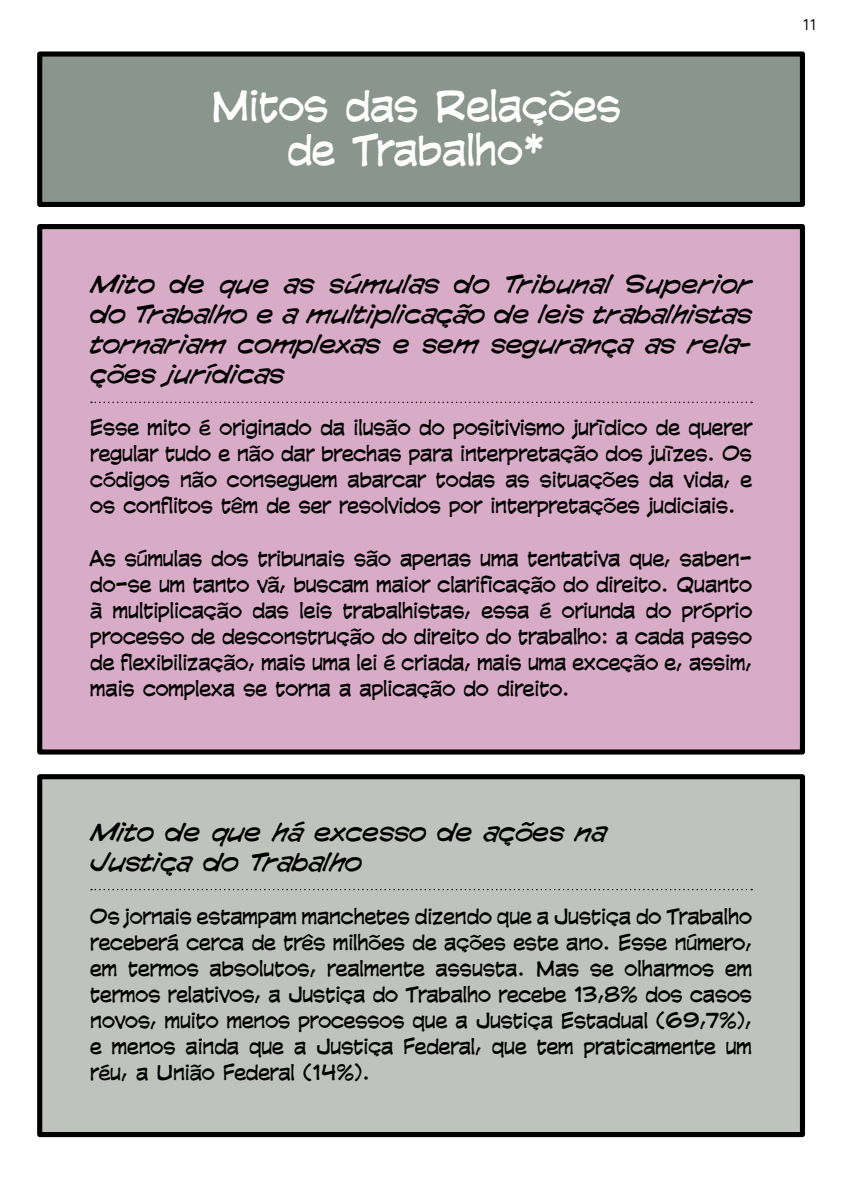
<style>
.page{position:relative;width:851px;height:1191px;background:#fff}
.page>*{position:absolute;margin:0;border:0;box-sizing:border-box;transform-origin:0 0}
.t1{font:40px/44px "CC Comicrazy";color:#fff;text-align:center}
.t2{font:italic 24px/30px "CC Comicrazy";color:#000}
.t3{font:20px/26px "CC Comicrazy";color:#000;text-align:justify}
.t4{font:16px "Maven Pro";color:#000}
</style>
<div class="page">
<div style="left:40px;top:54px;width:762px;height:150px;background:#8a958d"></div>
<div style="left:37px;top:51px;width:767px;height:156px;border:5px solid #000"></div>
<div style="left:40px;top:776px;width:762px;height:358px;background:#c0c2be"></div>
<div style="left:37px;top:774px;width:767px;height:363px;border:5px solid #000"></div>
<svg style="left:91px;top:889px;width:661px;height:1px"></svg>
<div style="left:40px;top:226px;width:762px;height:526px;background:#d8abc6"></div>
<div style="left:37px;top:224px;width:767px;height:530px;border:5px solid #000"></div>
<svg style="left:91px;top:401px;width:661px;height:2px"></svg>
<h1 class="t1" style="left:211px;top:83px;width:411px">Mitos das Relações de Trabalho*</h1>
<p class="t2" style="left:90px;top:270px;width:663px;text-align:justify">Mito de que as súmulas do Tribunal Superior do Trabalho e a multiplicação de leis trabalhistas tornariam complexas e sem segurança as rela&shy;ções jurídicas</p>
<p class="t3" style="left:90px;top:414px;width:663px">Esse mito é originado da ilusão do positivismo jurídico de querer regular tudo e não dar brechas para interpretação dos juízes. Os códigos não conseguem abarcar todas as situações da vida, e os conflitos têm de ser resolvidos por interpretações judiciais.</p>
<p class="t3" style="left:90px;top:544px;width:663px">As súmulas dos tribunais são apenas uma tentativa que, saben&shy;do-se um tanto vã, buscam maior clarificação do direito. Quanto à multiplicação das leis trabalhistas, essa é oriunda do próprio processo de desconstrução do direito do trabalho: a cada passo de flexibilização, mais uma lei é criada, mais uma exceção e, assim, mais complexa se torna a aplicação do direito.</p>
<p class="t2" style="left:90px;top:818px;width:517px">Mito de que há excesso de ações na<br>Justiça do Trabalho</p>
<p class="t3" style="left:90px;top:902px;width:663px">Os jornais estampam manchetes dizendo que a Justiça do Trabalho receberá cerca de três milhões de ações este ano. Esse número, em termos absolutos, realmente assusta. Mas se olharmos em termos relativos, a Justiça do Trabalho recebe 13,8% dos casos novos, muito menos processos que a Justiça Estadual (69,7%), e menos ainda que a Justiça Federal, que tem praticamente um réu, a União Federal (14%).</p>
<p class="t4" style="left:802px;top:17px;width:16px">11</p>
</div>
